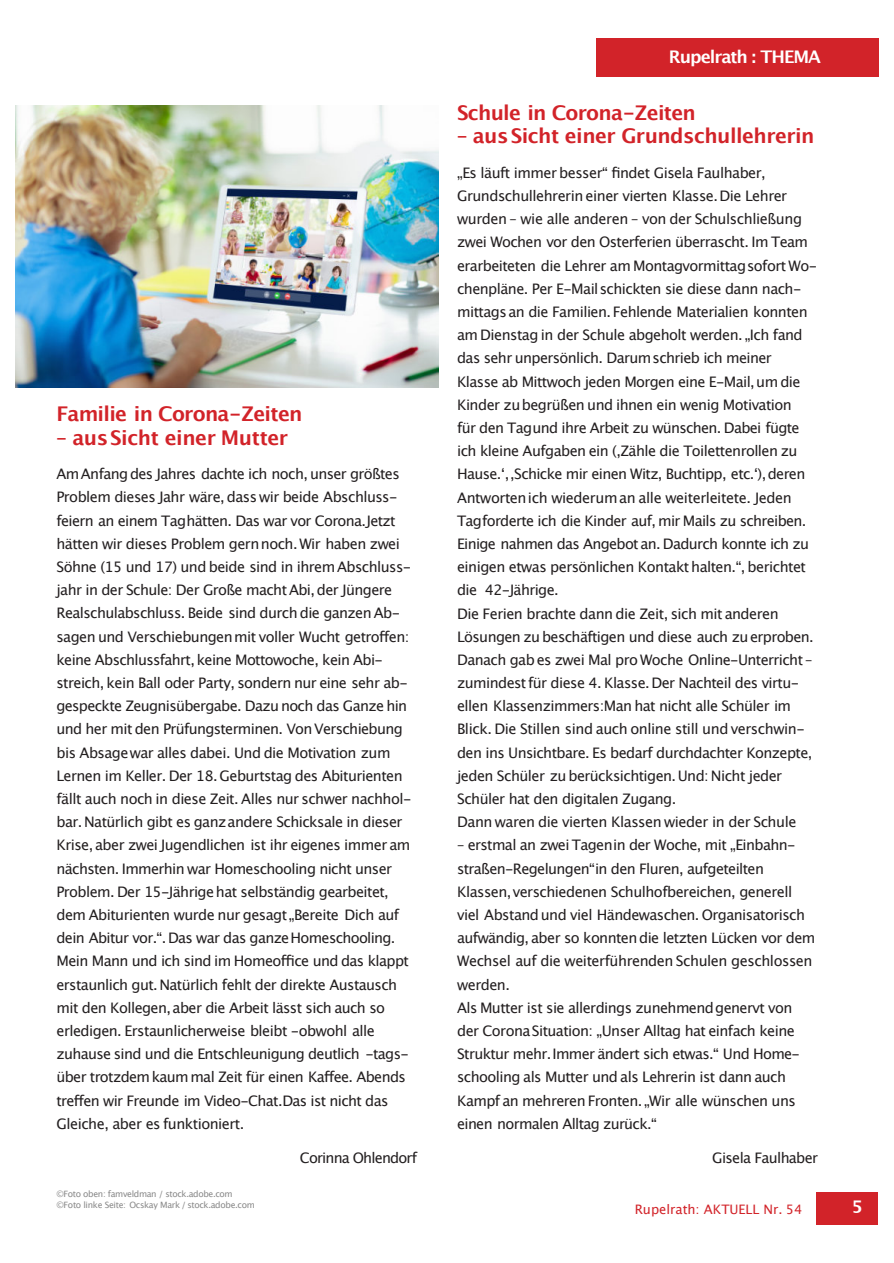
<style>
.page{position:relative;width:894px;height:1263px;background:#fff}
.page>*{position:absolute;margin:0;border:0;box-sizing:border-box;transform-origin:0 0}
.t1{font:20.25px "font 0000000024 ad 3 fb 3";letter-spacing:-.025em;color:#d22329}
.t2{font:17.4px "font 0000000024 ad 3 fb 3";letter-spacing:-.06em;color:#fff}
.t3{font:14.55px/23.2px "font 0000000024 ad 3 fb 3";letter-spacing:-.04em;color:#231f20}
.t4{font:13.05px "font 0000000024 ad 3 fb 3";color:#d22329}
.t5{font:8.7px/11.6px "font 0000000024 ad 3 fb 3";letter-spacing:-.035em;color:#898989}
</style>
<div class="page">
<div style="left:817px;top:1192px;width:61px;height:33px;background:#d22329"></div>
<img style="left:15px;top:105px;width:424px;height:282px">
<div style="left:596px;top:38px;width:282px;height:38px;background:#d22329"></div>
<h1 class="t1" style="left:57px;top:402px;width:248px">Familie in Corona-Zeiten</h1>
<h1 class="t1" style="left:57px;top:425px;width:233px">– ausSicht einer Mutter</h1>
<p class="t3" style="left:57px;top:462px;width:356px">AmAnfang des Jahres dachte ich noch, unser größtes Problem dieses Jahr wäre, dass wir beide Abschluss&shy;feiern an einem Taghätten. Das war vor Corona.Jetzt hätten wir dieses Problem gernnoch. Wir haben zwei Söhne (15 und 17) und beide sind in ihrem Abschluss&shy;jahr in der Schule: Der Große macht Abi, der Jüngere Realschulabschluss. Beide sind durch die ganzen Ab&shy;sagen und Verschiebungenmit voller Wucht getroffen: keine Abschlussfahrt, keine Mottowoche, kein Abi&shy;streich, kein Ball oder Party, sondern nur eine sehr ab&shy;gespeckte Zeugnisübergabe. Dazu noch das Ganze hin und her mit den Prüfungsterminen. Von Verschiebung bis Absagewar alles dabei. Und die Motivation zum Lernen im Keller. Der 18. Geburtstag des Abiturienten fällt auch noch in diese Zeit. Alles nur schwer nachhol&shy;bar. Natürlich gibt es ganzandere Schicksale in dieser Krise, aber zwei Jugendlichen ist ihr eigenes immer am nächsten. Immerhin war Homeschooling nicht unser Problem. Der 15-Jährige hat selbständig gearbeitet, dem Abiturienten wurde nur gesagt„Bereite Dich auf dein Abitur vor.“. Das war das ganzeHomeschooling.<br>Mein Mann und ich sind im Homeoffice und das klappt erstaunlich gut.Natürlich fehlt der direkte Austausch mit den Kollegen,aber die Arbeit lässt sich auch so erledigen. Erstaunlicherweise bleibt -obwohl alle zuhause sind und die Entschleunigung deutlich -tags&shy;über trotzdem kaum mal Zeit für einen Kaffee. Abends treffen wir Freunde im Video-Chat.Das ist nicht das Gleiche, aber es funktioniert.</p>
<p class="t3" style="left:300px;top:1146px;width:119px">Corinna Ohlendorf</p>
<p class="t5" style="left:57px;top:1188px;width:200px">©Foto oben: famveldman / stock.adobe.com ©Foto linke Seite: Ocskay Mark / stock.adobe.com</p>
<p class="t2" style="left:669px;top:46px;width:154px">Rupelrath : THEMA</p>
<h1 class="t1" style="left:457px;top:100px;width:240px">Schule in Corona-Zeiten</h1>
<h1 class="t1" style="left:457px;top:123px;width:359px">– ausSicht einer Grundschullehrerin</h1>
<p class="t3" style="left:457px;top:161px;width:362px">„Es läuft immer besser“ findet Gisela Faulhaber, Grundschullehrerin einer vierten Klasse.Die Lehrer wurden – wie alle anderen – von der Schulschließung zwei Wochen vor den Osterferien überrascht. Im Team erarbeiteten die Lehrer am Montagvormittagsofort Wo&shy;chenpläne. Per E-Mailschickten sie diese dann nach&shy;mittagsan die Familien. Fehlende Materialien konnten am Dienstag in der Schule abgeholt werden. „Ich fand das sehr unpersönlich. Darumschrieb ich meiner<br>Klasse ab Mittwoch jeden Morgen eine E-Mail,um die Kinder zubegrüßen und ihnen ein wenig Motivation<br>für den Tagund ihre Arbeit zu wünschen. Dabei fügte ich kleine Aufgaben ein (,Zähle die Toilettenrollen zu Hause.ʻ,,Schicke mir einen Witz, Buchtipp, etc.ʻ),deren Antwortenich wiederuman alle weiterleitete. Jeden Tagforderte ich die Kinder auf, mir Mails zu schreiben.<br>Einige nahmen das Angebot an. Dadurch konnte ich zu einigen etwas persönlichen Kontakt halten.“, berichtet die 42-Jährige.<br>Die Ferien brachte dann die Zeit, sich mit anderen Lösungen zu beschäftigen und diese auch zu erproben.<br>Danach gab es zwei Mal pro Woche Online-Unterricht – zumindest für diese 4. Klasse. Der Nachteil des virtu&shy;ellen Klassenzimmers:Man hat nicht alle Schüler im Blick. Die Stillen sind auch online still und verschwin&shy;den ins Unsichtbare. Es bedarf durchdachter Konzepte, jeden Schüler zu berücksichtigen.Und: Nicht jeder Schüler hat den digitalen Zugang.<br>Dann waren die vierten Klassen wieder in der Schule</p>
<p class="t3" style="left:457px;top:833px;width:360px">– erstmal an zwei Tagenin der Woche, mit „Einbahn&shy;straßen-Regelungen“in den Fluren, aufgeteilten Klassen,verschiedenen Schulhofbereichen, generell viel Abstand und viel Händewaschen. Organisatorisch aufwändig, aber so konnten die letzten Lücken vor dem Wechsel auf die weiterführenden Schulen geschlossen werden.<br>Als Mutter ist sie allerdings zunehmendgenervt von der CoronaSituation: „Unser Alltag hat einfach keine Struktur mehr.Immer ändert sich etwas.“ Und Home&shy;schooling als Mutter und als Lehrerin ist dann auch Kampf an mehreren Fronten. „Wir alle wünschen uns einen normalen Alltag zurück.“</p>
<p class="t3" style="left:712px;top:1146px;width:107px">Gisela Faulhaber</p>
<p class="t4" style="left:635px;top:1202px;width:169px">Rupelrath: AKTUELL Nr. 54</p>
<p class="t2" style="left:851px;top:1196px;width:13px">5</p>
</div>
